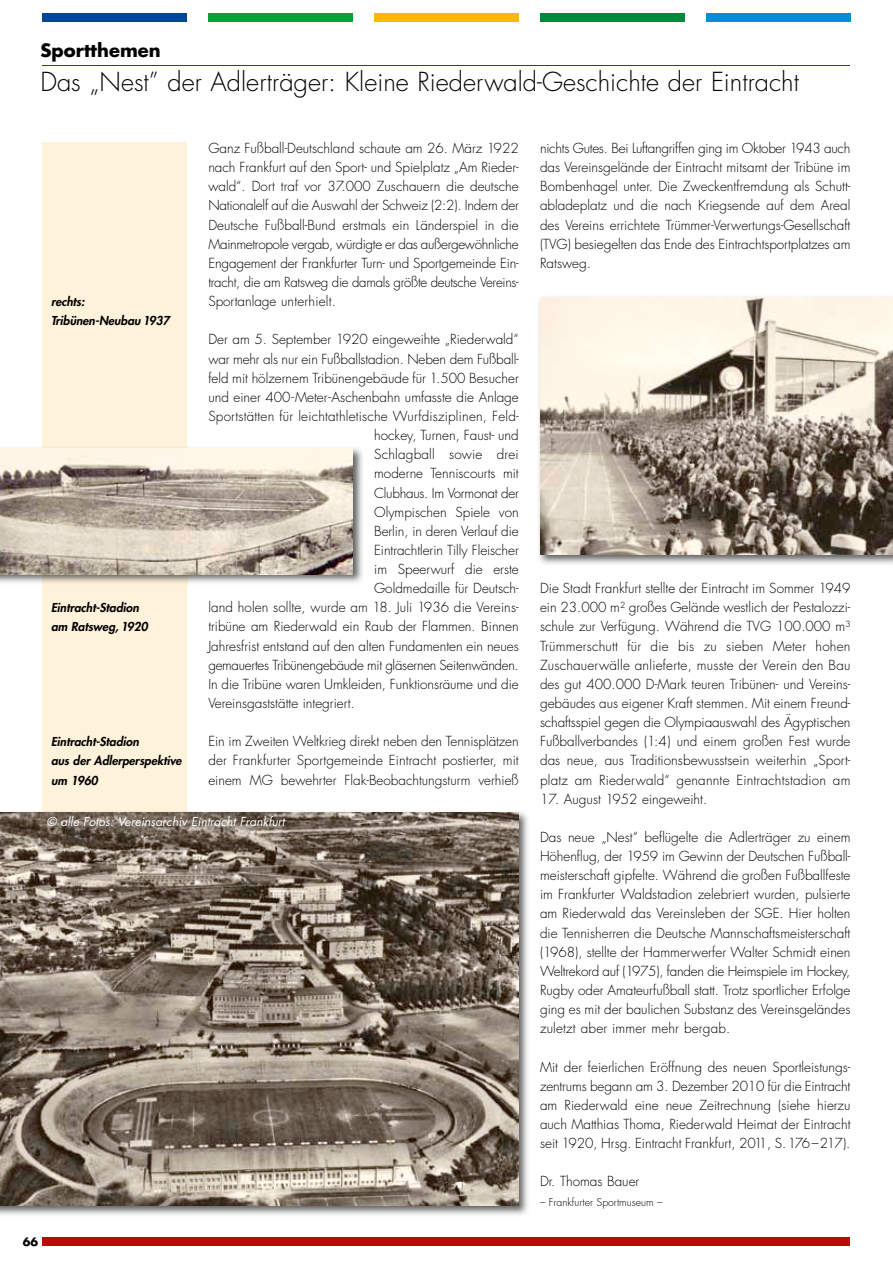
<style>
.page{position:relative;width:893px;height:1263px;background:#fff}
.page>*{position:absolute;margin:0;border:0;box-sizing:border-box;transform-origin:0 0}
.t1{font:300 25.5px "Futura";color:#000}
.t2{font:700 18px "Futura";color:#000}
.t3{font:300 13.5px/19.2px "Futura";color:#000;text-align:justify}
.t4{font:300 13.5px "Futura";letter-spacing:-.02em;color:#000}
.t5{font:italic 800 12px/19.2px "Futura";color:#000}
.t6{font:italic 12px "Futura";color:#fff}
.t7{font:700 11.25px "Futura";color:#000}
.t8{font:300 10.5px "Futura";color:#000}
</style>
<div class="page">
<div style="left:43px;top:1237px;width:807px;height:9px;background:#c00607"></div>
<div style="left:43px;top:13px;width:144px;height:8px;background:#004893"></div>
<div style="left:208px;top:13px;width:145px;height:8px;background:#00a535"></div>
<div style="left:374px;top:13px;width:145px;height:8px;background:#fbb900"></div>
<div style="left:540px;top:13px;width:145px;height:8px;background:#00883b"></div>
<div style="left:706px;top:13px;width:144px;height:8px;background:#008fd3"></div>
<div style="left:43px;top:142px;width:144px;height:1063px;background:#fff2db"></div>
<hr style="left:43px;top:65px;width:807px;height:1px;background:#c00607">
<img style="left:0;top:810px;width:528px;height:405px">
<img style="left:0;top:812px;width:519px;height:393px">
<img style="left:539px;top:297px;width:354px;height:267px">
<img style="left:540px;top:298px;width:353px;height:257px">
<img style="left:0;top:446px;width:363px;height:139px">
<img style="left:43px;top:446px;width:144px;height:139px">
<img style="left:0;top:449px;width:353px;height:125px">
<h2 class="t2" style="left:40px;top:38px;width:122px">Sportthemen</h2>
<h1 class="t1" style="left:40px;top:66px;width:760px">Das „Nest” der Adlerträger: Kleine Riederwald-Geschichte der Eintracht</h1>
<p class="t5" style="left:51px;top:292px;width:122px">rechts:<br>Tribünen-Neubau 1937</p>
<p class="t5" style="left:51px;top:598px;width:98px">Eintracht-Stadion am Ratsweg, 1920</p>
<p class="t5" style="left:51px;top:732px;width:132px">Eintracht-Stadion<br>aus der Adlerperspektive um 1960</p>
<p class="t3" style="left:208px;top:139px;width:312px">Ganz Fußball-Deutschland schaute am 26. März 1922 nach Frankfurt auf den Sport- und Spielplatz „Am Rieder&shy;wald“. Dort traf vor 37.000 Zuschauern die deutsche Nationalelf auf die Auswahl der Schweiz (2:2). Indem der Deutsche Fußball-Bund erstmals ein Länderspiel in die Mainmetropole vergab, würdigte er das außergewöhnliche Engagement der Frankfurter Turn- und Sportgemeinde Ein&shy;tracht, die am Ratsweg die damals größte deutsche Vereins-Sportanlage unterhielt.</p>
<p class="t3" style="left:208px;top:330px;width:312px">Der am 5. September 1920 eingeweihte „Riederwald“</p>
<p class="t3" style="left:208px;top:349px;width:312px">war mehr als nur ein Fußballstadion. Neben dem Fußball-</p>
<p class="t3" style="left:208px;top:368px;width:312px">feld mit hölzernem Tribünengebäude für 1.500 Besucher</p>
<p class="t3" style="left:208px;top:387px;width:312px">und einer 400-Meter-Aschenbahn umfasste die Anlage</p>
<p class="t3" style="left:208px;top:407px;width:312px">Sportstätten für leichtathletische Wurfdisziplinen, Feld-</p>
<p class="t3" style="left:374px;top:426px;width:146px">hockey, Turnen, Faust- und</p>
<p class="t3" style="left:374px;top:445px;width:146px">Schlagball sowie drei</p>
<p class="t3" style="left:374px;top:464px;width:146px">moderne Tenniscourts mit</p>
<p class="t4" style="left:374px;top:484px;width:146px">Clubhaus. Im Vormonat der</p>
<p class="t3" style="left:374px;top:502px;width:146px">Olympischen Spiele von</p>
<p class="t3" style="left:374px;top:521px;width:146px">Berlin, in deren Verlauf die</p>
<p class="t3" style="left:374px;top:540px;width:146px">Eintrachtlerin Tilly Fleischer</p>
<p class="t3" style="left:374px;top:560px;width:146px">im Speerwurf die erste</p>
<p class="t3" style="left:374px;top:579px;width:146px">Goldmedaille für Deutsch-</p>
<p class="t3" style="left:208px;top:598px;width:312px">land holen sollte, wurde am 18. Juli 1936 die Vereins-</p>
<p class="t3" style="left:208px;top:617px;width:312px">tribüne am Riederwald ein Raub der Flammen. Binnen</p>
<p class="t3" style="left:208px;top:636px;width:312px">Jahresfrist entstand auf den alten Fundamenten ein neues</p>
<p class="t4" style="left:208px;top:656px;width:312px">gemauertes Tribünengebäude mit gläsernen Seitenwänden.</p>
<p class="t3" style="left:208px;top:674px;width:312px">In die Tribüne waren Umkleiden, Funktionsräume und die</p>
<p class="t3" style="left:208px;top:694px;width:148px">Vereinsgaststätte integriert.</p>
<p class="t3" style="left:208px;top:732px;width:312px">Ein im Zweiten Weltkrieg direkt neben den Tennisplätzen der Frankfurter Sportgemeinde Eintracht postierter, mit einem MG bewehrter Flak-Beobachtungsturm verhieß</p>
<p class="t6" style="left:47px;top:813px;width:240px">© alle Fotos: Vereinsarchiv Eintracht Frankfurt</p>
<p class="t7" style="left:23px;top:1234px;width:17px">66</p>
<p class="t3" style="left:540px;top:139px;width:312px">nichts Gutes. Bei Luftangriffen ging im Oktober 1943 auch das Vereinsgelände der Eintracht mitsamt der Tribüne im Bombenhagel unter. Die Zweckentfremdung als Schutt&shy;abladeplatz und die nach Kriegsende auf dem Areal des Vereins errichtete Trümmer-Verwertungs-Gesellschaft (TVG) besiegelten das Ende des Eintrachtsportplatzes am Ratsweg.</p>
<p class="t3" style="left:540px;top:579px;width:312px">Die Stadt Frankfurt stellte der Eintracht im Sommer 1949 ein 23.000 m² großes Gelände westlich der Pestalozzi&shy;schule zur Verfügung. Während die TVG 100.000 m³<br>Trümmerschutt für die bis zu sieben Meter hohen Zuschauerwälle anlieferte, musste der Verein den Bau des gut 400.000 D-Mark teuren Tribünen- und Vereins&shy;gebäudes aus eigener Kraft stemmen. Mit einem Freund&shy;schaftsspiel gegen die Olympiaauswahl des Ägyptischen Fußballverbandes (1:4) und einem großen Fest wurde das neue, aus Traditionsbewusstsein weiterhin „Sport&shy;platz am Riederwald“ genannte Eintrachtstadion am</p>
<p class="t3" style="left:540px;top:789px;width:169px">17. August 1952 eingeweiht.</p>
<p class="t3" style="left:540px;top:827px;width:312px">Das neue „Nest“ beflügelte die Adlerträger zu einem Höhenflug, der 1959 im Gewinn der Deutschen Fußball&shy;meisterschaft gipfelte. Während die großen Fußballfeste im Frankfurter Waldstadion zelebriert wurden, pulsierte am Riederwald das Vereinsleben der SGE. Hier holten die Tennisherren die Deutsche Mannschaftsmeisterschaft (1968), stellte der Hammerwerfer Walter Schmidt einen Weltrekord auf (1975), fanden die Heimspiele im Hockey, Rugby oder Amateurfußball statt. Trotz sportlicher Erfolge ging es mit der baulichen Substanz des Vereinsgeländes zuletzt aber immer mehr bergab.</p>
<p class="t3" style="left:540px;top:1057px;width:312px">Mit der feierlichen Eröffnung des neuen Sportleistungs&shy;zentrums begann am 3. Dezember 2010 für die Eintracht am Riederwald eine neue Zeitrechnung (siehe hierzu auch Matthias Thoma, Riederwald Heimat der Eintracht seit 1920, Hrsg. Eintracht Frankfurt, 2011, S. 176 –217).</p>
<p class="t3" style="left:540px;top:1172px;width:101px">Dr. Thomas Bauer</p>
<p class="t8" style="left:540px;top:1195px;width:124px">– Frankfurter Sportmuseum –</p>
</div>
